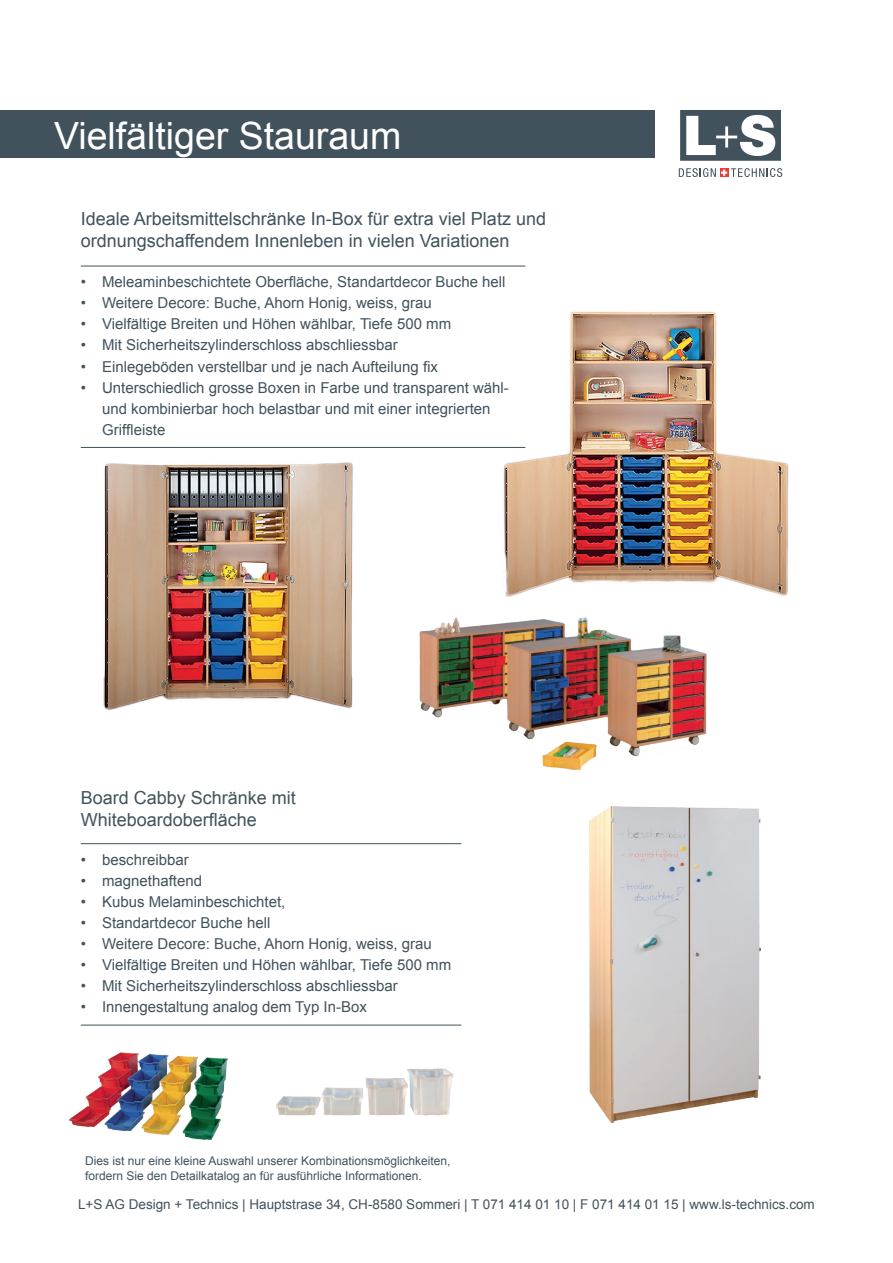
<style>
.page{position:relative;width:893px;height:1263px;background:#fff}
.page>*{position:absolute;margin:0;border:0;box-sizing:border-box;transform-origin:0 0}
.Artikelhaupttitel_25{font:37.5px "Arial";color:#fff}
.Fliesstext_12{font:18px/21.6px "Arial";color:#41525c}
.t1{font:15px/21px "Arial";color:#41525c}
.Fliesstext_9{font:13.5px "Arial";color:#41525c}
.Bildlegende_8pt_Lini{font:12px "Arial";color:#41525c}
</style>
<div class="page">
<div style="left:0;top:111px;width:655px;height:47px;background:#41525c"></div>
<svg style="left:680px;top:110px;width:101px;height:51px"></svg>
<svg style="left:679px;top:168px;width:103px;height:9px"></svg>
<img style="left:103px;top:462px;width:250px;height:249px">
<img style="left:503px;top:311px;width:285px;height:286px">
<img style="left:589px;top:806px;width:172px;height:317px">
<img style="left:69px;top:1052px;width:160px;height:88px">
<img style="left:276px;top:1068px;width:178px;height:48px">
<hr style="left:81px;top:266px;width:444px;height:1px;background:#41525c">
<hr style="left:81px;top:447px;width:444px;height:1px;background:#41525c">
<hr style="left:81px;top:843px;width:380px;height:1px;background:#41525c">
<hr style="left:81px;top:1025px;width:380px;height:1px;background:#41525c">
<img style="left:419px;top:617px;width:288px;height:153px">
<p class="Artikelhaupttitel_25" style="left:54px;top:111px;width:349px">Vielfältiger Stauraum</p>
<p class="Fliesstext_12" style="left:81px;top:208px;width:467px">Ideale Arbeitsmittelschränke In-Box für extra viel Platz und</p>
<p class="Fliesstext_12" style="left:81px;top:230px;width:430px">ordnungschaffendem Innenleben in vielen Variationen</p>
<p class="t1" style="left:81px;top:272px;width:426px">• Meleaminbeschichtete Oberfläche, Standartdecor Buche hell</p>
<p class="t1" style="left:81px;top:293px;width:353px">• Weitere Decore: Buche, Ahorn Honig, weiss, grau</p>
<p class="t1" style="left:81px;top:314px;width:372px">• Vielfältige Breiten und Höhen wählbar, Tiefe 500 mm</p>
<p class="t1" style="left:81px;top:335px;width:319px">• Mit Sicherheitszylinderschloss abschliessbar</p>
<p class="t1" style="left:81px;top:356px;width:359px">• Einlegeböden verstellbar und je nach Aufteilung fix</p>
<p class="t1" style="left:102px;top:377px;width:408px;text-indent:-21px">• Unterschiedlich grosse Boxen in Farbe und transparent wähl&shy;und kombinierbar hoch belastbar und mit einer integrierten<br>Griffleiste</p>
<p class="Fliesstext_12" style="left:81px;top:787px;width:217px">Board Cabby Schränke mit<br>Whiteboardoberfläche</p>
<p class="t1" style="left:81px;top:849px;width:109px">• beschreibbar</p>
<p class="t1" style="left:81px;top:870px;width:123px">• magnethaftend</p>
<p class="t1" style="left:81px;top:891px;width:206px">• Kubus Melaminbeschichtet,</p>
<p class="t1" style="left:81px;top:912px;width:191px">• Standartdecor Buche hell</p>
<p class="t1" style="left:81px;top:933px;width:353px">• Weitere Decore: Buche, Ahorn Honig, weiss, grau</p>
<p class="t1" style="left:81px;top:954px;width:372px">• Vielfältige Breiten und Höhen wählbar, Tiefe 500 mm</p>
<p class="t1" style="left:81px;top:975px;width:319px">• Mit Sicherheitszylinderschloss abschliessbar</p>
<p class="t1" style="left:81px;top:996px;width:288px">• Innengestaltung analog dem Typ In-Box</p>
<p class="Bildlegende_8pt_Lini" style="left:85px;top:1153px;width:367px">Dies ist nur eine kleine Auswahl unserer Kombinationsmöglichkeiten,</p>
<p class="Bildlegende_8pt_Lini" style="left:85px;top:1167px;width:338px">fordern Sie den Detailkatalog an für ausführliche Informationen.</p>
<p class="Fliesstext_9" style="left:78px;top:1195px;width:738px">L+S AG Design + Technics | Hauptstrase 34, CH-8580 Sommeri | T 071 414 01 10 | F 071 414 01 15 | www.ls-technics.com</p>
</div>
